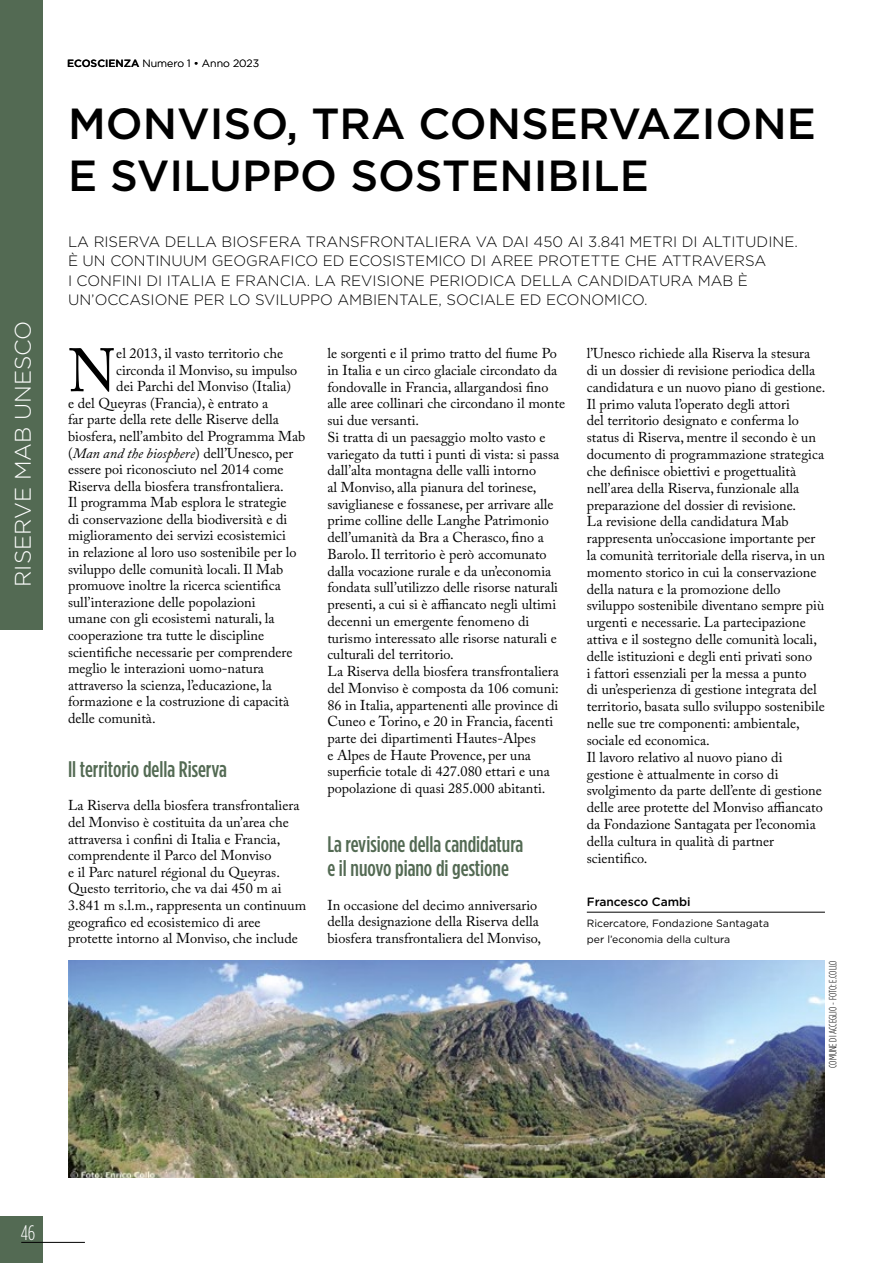
<style>
.page{position:relative;width:893px;height:1263px;background:#fff}
.page>*{position:absolute;margin:0;border:0;box-sizing:border-box;transform-origin:0 0}
.t1{font:60.6px "Adobe Caslon Pro";color:#000}
.t2{font:500 43.5px/52.5px "Gotham HTF";color:#000}
.t3{font:500 condensed 22.5px/24.3px "Gotham HTF";color:#536a53}
.t4{font:300 22.5px "Gotham HTF";color:#fff}
.t5{font:300 condensed 21px "Gotham HTF";color:#fff}
.t6{font:300 15px/19.5px "Gotham HTF";color:#000}
.t7{font:14.25px/16.8px "Adobe Caslon Pro";color:#000}
.t8{font:italic 14.25px "Adobe Caslon Pro";color:#000}
.t9{font:500 12px "Gotham HTF";color:#000}
.t10{font:10.5px/15.3px "Gotham HTF";color:#000}
.t11{font:300 condensed 10.5px "Gotham HTF";color:#000}
.t12{font:300 10.5px "Gotham HTF";color:#000}
.s1{font-weight:500}
.s2{font-style:normal}
</style>
<div class="page">
<div style="left:0;top:1216px;width:43px;height:47px;background:#536a53"></div>
<hr style="left:21px;top:1242px;width:64px;height:1px;background:#000">
<div style="left:0;top:0;width:43px;height:629px;background:#536a53"></div>
<hr style="left:587px;top:912px;width:238px;height:1px;background:#000">
<img style="left:68px;top:960px;width:757px;height:218px">
<h3 class="t4" style="left:11px;top:587px;width:268px;rotate:-90deg">RISERVE MAB UNESCO</h3>
<p class="t12" style="left:67px;top:57px;width:193px"><span class="s1">ECOSCIENZA</span> Numero 1 • Anno 2023</p>
<h2 class="t2" style="left:68px;top:96px;width:749px">MONVISO, TRA CONSERVAZIONE<br>E SVILUPPO SOSTENIBILE</h2>
<p class="t6" style="left:68px;top:231px;width:731px">LA RISERVA DELLA BIOSFERA TRANSFRONTALIERA VA DAI 450 AI 3.841 METRI DI ALTITUDINE.<br>È UN CONTINUUM GEOGRAFICO ED ECOSISTEMICO DI AREE PROTETTE CHE ATTRAVERSA<br>I CONFINI DI ITALIA E FRANCIA. LA REVISIONE PERIODICA DELLA CANDIDATURA MAB È UN’OCCASIONE PER LO SVILUPPO AMBIENTALE, SOCIALE ED ECONOMICO.</p>
<h1 class="t1" style="left:68px;top:335px;width:50px">N</h1>
<p class="t7" style="left:116px;top:345px;width:168px">el 2013, il vasto territorio che</p>
<p class="t7" style="left:116px;top:361px;width:183px">circonda il Monviso, su impulso</p>
<p class="t7" style="left:116px;top:378px;width:176px">dei Parchi del Monviso (Italia)</p>
<p class="t7" style="left:68px;top:394px;width:200px">e del Queyras (Francia), è entrato a</p>
<p class="t7" style="left:68px;top:411px;width:211px">far parte della rete delle Riserve della</p>
<p class="t7" style="left:68px;top:428px;width:239px">biosfera, nell’ambito del Programma Mab</p>
<p class="t8" style="left:68px;top:444px;width:227px"><span class="s2">(</span>Man and the biosphere<span class="s2">) dell’Unesco, per</span></p>
<p class="t7" style="left:68px;top:461px;width:217px">essere poi riconosciuto nel 2014 come</p>
<p class="t7" style="left:68px;top:477px;width:217px">Riserva della biosfera transfrontaliera.</p>
<p class="t7" style="left:68px;top:494px;width:220px">Il programma Mab esplora le strategie</p>
<p class="t7" style="left:68px;top:510px;width:221px">di conservazione della biodiversità e di</p>
<p class="t7" style="left:68px;top:527px;width:219px">miglioramento dei servizi ecosistemici</p>
<p class="t7" style="left:68px;top:544px;width:230px">in relazione al loro uso sostenibile per lo</p>
<p class="t7" style="left:68px;top:560px;width:217px">sviluppo delle comunità locali. Il Mab</p>
<p class="t7" style="left:68px;top:577px;width:213px">promuove inoltre la ricerca scientifica</p>
<p class="t7" style="left:68px;top:593px;width:189px">sull’interazione delle popolazioni</p>
<p class="t7" style="left:68px;top:610px;width:207px">umane con gli ecosistemi naturali, la</p>
<p class="t7" style="left:68px;top:627px;width:198px">cooperazione tra tutte le discipline</p>
<p class="t7" style="left:68px;top:643px;width:226px">scientifiche necessarie per comprendere</p>
<p class="t7" style="left:68px;top:660px;width:196px">meglio le interazioni uomo-natura</p>
<p class="t7" style="left:68px;top:676px;width:204px">attraverso la scienza, l’educazione, la</p>
<p class="t7" style="left:68px;top:693px;width:223px">formazione e la costruzione di capacità</p>
<p class="t7" style="left:68px;top:710px;width:89px">delle comunità.</p>
<h3 class="t3" style="left:68px;top:756px;width:161px">Il territorio della Riserva</h3>
<p class="t7" style="left:68px;top:797px;width:240px">La Riserva della biosfera transfrontaliera del Monviso è costituita da un’area che attraversa i confini di Italia e Francia, comprendente il Parco del Monviso<br>e il Parc naturel régional du Queyras.<br>Questo territorio, che va dai 450 m ai 3.841 m s.l.m., rappresenta un continuum geografico ed ecosistemico di aree protette intorno al Monviso, che include</p>
<p class="t7" style="left:327px;top:345px;width:239px">le sorgenti e il primo tratto del fiume Po in Italia e un circo glaciale circondato da fondovalle in Francia, allargandosi fino alle aree collinari che circondano il monte sui due versanti.<br>Si tratta di un paesaggio molto vasto e variegato da tutti i punti di vista: si passa dall’alta montagna delle valli intorno<br>al Monviso, alla pianura del torinese, saviglianese e fossanese, per arrivare alle prime colline delle Langhe Patrimonio dell’umanità da Bra a Cherasco, fino a Barolo. Il territorio è però accomunato dalla vocazione rurale e da un’economia fondata sull’utilizzo delle risorse naturali presenti, a cui si è affiancato negli ultimi decenni un emergente fenomeno di turismo interessato alle risorse naturali e culturali del territorio.<br>La Riserva della biosfera transfrontaliera del Monviso è composta da 106 comuni:<br>86 in Italia, appartenenti alle province di Cuneo e Torino, e 20 in Francia, facenti parte dei dipartimenti Hautes-Alpes<br>e Alpes de Haute Provence, per una superficie totale di 427.080 ettari e una popolazione di quasi 285.000 abitanti.</p>
<h3 class="t3" style="left:327px;top:831px;width:198px">La revisione della candidatura e il nuovo piano di gestione</h3>
<p class="t7" style="left:327px;top:896px;width:215px">In occasione del decimo anniversario della designazione della Riserva della biosfera transfrontaliera del Monviso,</p>
<p class="t7" style="left:587px;top:345px;width:240px">l’Unesco richiede alla Riserva la stesura<br>di un dossier di revisione periodica della candidatura e un nuovo piano di gestione.<br>Il primo valuta l’operato degli attori<br>del territorio designato e conferma lo status di Riserva, mentre il secondo è un documento di programmazione strategica che definisce obiettivi e progettualità nell’area della Riserva, funzionale alla preparazione del dossier di revisione.<br>La revisione della candidatura Mab rappresenta un’occasione importante per la comunità territoriale della riserva, in un momento storico in cui la conservazione della natura e la promozione dello sviluppo sostenibile diventano sempre più urgenti e necessarie. La partecipazione attiva e il sostegno delle comunità locali, delle istituzioni e degli enti privati sono<br>i fattori essenziali per la messa a punto<br>di un’esperienza di gestione integrata del territorio, basata sullo sviluppo sostenibile nelle sue tre componenti: ambientale, sociale ed economica.<br>Il lavoro relativo al nuovo piano di gestione è attualmente in corso di svolgimento da parte dell’ente di gestione delle aree protette del Monviso affiancato da Fondazione Santagata per l’economia della cultura in qualità di partner scientifico.</p>
<p class="t9" style="left:587px;top:894px;width:105px">Francesco Cambi</p>
<p class="t10" style="left:587px;top:916px;width:184px">Ricercatore, Fondazione Santagata per l’economia della cultura</p>
<p class="t11" style="left:827px;top:1068px;width:109px;rotate:-90deg">COMUNE DI ACCEGLIO - FOTO: E.COLLO</p>
<h3 class="t5" style="left:21px;top:1221px;width:16px">46</h3>
</div>
